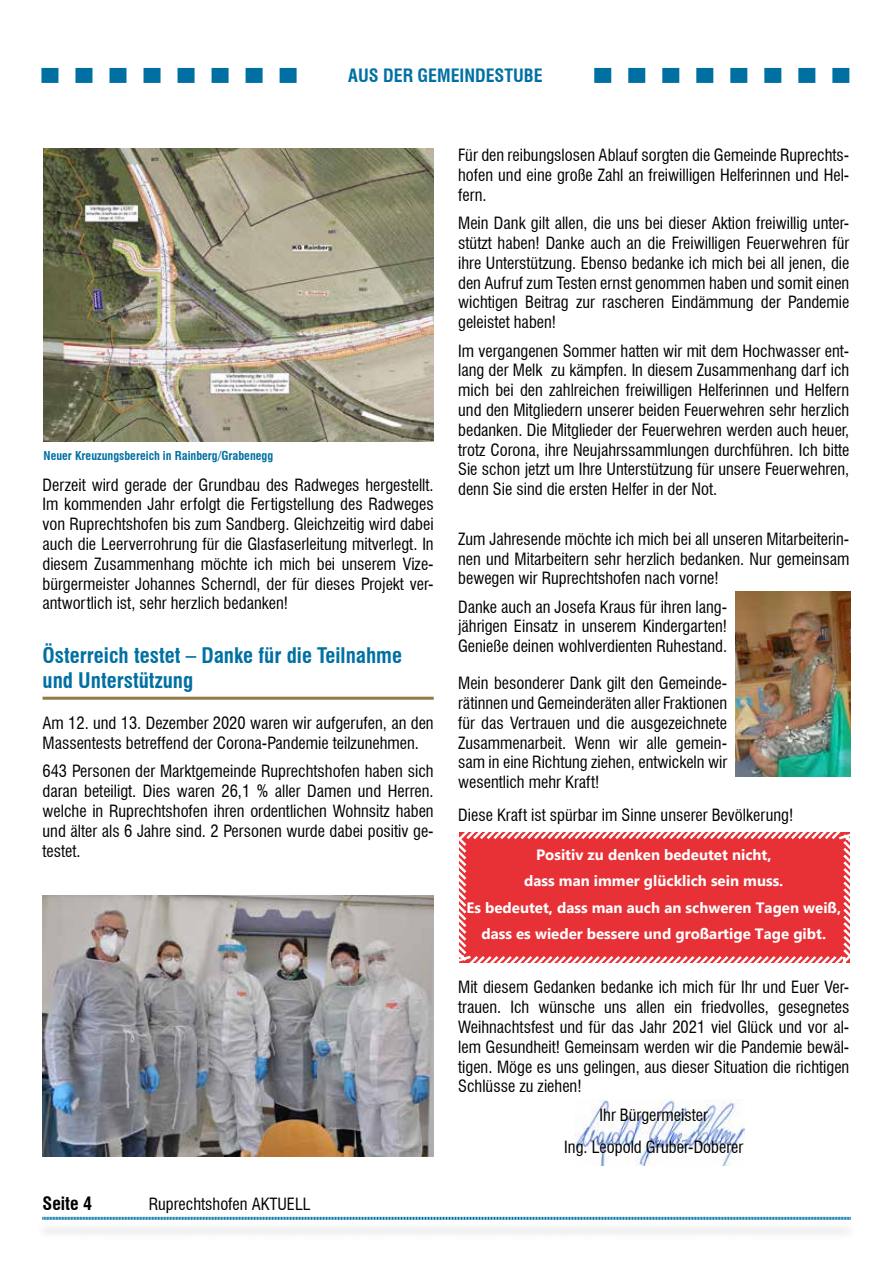
<style>
.page{position:relative;width:893px;height:1263px;background:#fff}
.page>*{position:absolute;margin:0;border:0;box-sizing:border-box;transform-origin:0 0}
.t1{font:700 condensed 21px/25.2px "Swiss 721 BT";color:#0070a3}
.t2{font:700 condensed 18px "Swiss 721 BT";color:#0070a3}
.t3{font:700 condensed 18px "Swiss 721 BT";color:#000}
.t4{font:condensed 16.5px/19.8px "Swiss 721 BT";color:#000;text-align:justify}
.t5{font:700 15px/26.5px "Gadugi";color:#fff;text-align:center}
.t6{font:700 condensed 12px "Swiss 721 BT";color:#0070a3}
</style>
<div class="page">
<div style="left:35px;top:1221px;width:823px;height:19px;background:#f7f7f7"></div>
<svg style="left:42px;top:1216px;width:809px;height:4px;background:#7fb6d0"></svg>
<img style="left:575px;top:1099px;width:169px;height:66px">
<svg style="left:459px;top:832px;width:391px;height:131px;background:#e83e43"></svg>
<img style="left:44px;top:149px;width:390px;height:292px">
<hr style="left:43px;top:697px;width:391px;height:3px;background:#917a43">
<svg style="left:41px;top:68px;width:256px;height:15px"></svg>
<svg style="left:594px;top:68px;width:255px;height:15px"></svg>
<img style="left:43px;top:895px;width:391px;height:262px">
<img style="left:736px;top:591px;width:114px;height:186px">
<p class="t2" style="left:348px;top:65px;width:196px">AUS DER GEMEINDESTUBE</p>
<p class="t6" style="left:44px;top:448px;width:231px">Neuer Kreuzungsbereich in Rainberg/Grabenegg</p>
<p class="t4" style="left:43px;top:475px;width:393px">Derzeit wird gerade der Grundbau des Radweges hergestellt.<br>Im kommenden Jahr erfolgt die Fertigstellung des Radweges von Ruprechtshofen bis zum Sandberg. Gleichzeitig wird dabei auch die Leerverrohrung für die Glasfaserleitung mitverlegt. In diesem Zusammenhang möchte ich mich bei unserem Vize&shy;bürgermeister Johannes Scherndl, der für dieses Projekt ver&shy;antwortlich ist, sehr herzlich bedanken!</p>
<p class="t1" style="left:43px;top:643px;width:361px">Österreich testet – Danke für die Teilnahme und Unterstützung</p>
<p class="t4" style="left:43px;top:713px;width:393px">Am 12. und 13. Dezember 2020 waren wir aufgerufen, an den<br>Massentests betreffend der Corona-Pandemie teilzunehmen.</p>
<p class="t4" style="left:43px;top:761px;width:393px">643 Personen der Marktgemeinde Ruprechtshofen haben sich daran beteiligt. Dies waren 26,1 % aller Damen und Herren. welche in Ruprechtshofen ihren ordentlichen Wohnsitz haben und älter als 6 Jahre sind. 2 Personen wurde dabei positiv ge&shy;testet.</p>
<p class="t3" style="left:43px;top:1193px;width:51px">Seite 4</p>
<p class="t4" style="left:149px;top:1194px;width:163px">Ruprechtshofen AKTUELL</p>
<p class="t4" style="left:458px;top:145px;width:393px">Für den reibungslosen Ablauf sorgten die Gemeinde Ruprechts&shy;hofen und eine große Zahl an freiwilligen Helferinnen und Hel&shy;fern.</p>
<p class="t4" style="left:458px;top:213px;width:393px">Mein Dank gilt allen, die uns bei dieser Aktion freiwillig unter&shy;stützt haben! Danke auch an die Freiwilligen Feuerwehren für ihre Unterstützung. Ebenso bedanke ich mich bei all jenen, die den Aufruf zum Testen ernst genommen haben und somit einen wichtigen Beitrag zur rascheren Eindämmung der Pandemie geleistet haben!</p>
<p class="t4" style="left:458px;top:341px;width:393px">Im vergangenen Sommer hatten wir mit dem Hochwasser ent&shy;lang der Melk zu kämpfen. In diesem Zusammenhang darf ich mich bei den zahlreichen freiwilligen Helferinnen und Helfern und den Mitgliedern unserer beiden Feuerwehren sehr herzlich bedanken. Die Mitglieder der Feuerwehren werden auch heuer, trotz Corona, ihre Neujahrssammlungen durchführen. Ich bitte Sie schon jetzt um Ihre Unterstützung für unsere Feuerwehren, denn Sie sind die ersten Helfer in der Not.</p>
<p class="t4" style="left:458px;top:529px;width:393px">Zum Jahresende möchte ich mich bei all unseren Mitarbeiterin&shy;nen und Mitarbeitern sehr herzlich bedanken. Nur gemeinsam bewegen wir Ruprechtshofen nach vorne!</p>
<p class="t4" style="left:458px;top:597px;width:270px">Danke auch an Josefa Kraus für ihren lang&shy;jährigen Einsatz in unserem Kindergarten!<br>Genieße deinen wohlverdienten Ruhestand.</p>
<p class="t4" style="left:458px;top:673px;width:270px">Mein besonderer Dank gilt den Gemeinde&shy;rätinnen und Gemeinderäten aller Fraktionen für das Vertrauen und die ausgezeichnete Zusammenarbeit. Wenn wir alle gemein&shy;sam in eine Richtung ziehen, entwickeln wir wesentlich mehr Kraft!</p>
<p class="t4" style="left:458px;top:805px;width:337px">Diese Kraft ist spürbar im Sinne unserer Bevölkerung!</p>
<p class="t5" style="left:466px;top:841px;width:376px">Positiv zu denken bedeutet nicht,<br>dass man immer glücklich sein muss.<br>Es bedeutet, dass man auch an schweren Tagen weiß, dass es wieder bessere und großartige Tage gibt.</p>
<p class="t4" style="left:458px;top:977px;width:393px">Mit diesem Gedanken bedanke ich mich für Ihr und Euer Ver&shy;trauen. Ich wünsche uns allen ein friedvolles, gesegnetes Weihnachtsfest und für das Jahr 2021 viel Glück und vor al&shy;lem Gesundheit! Gemeinsam werden wir die Pandemie bewäl&shy;tigen. Möge es uns gelingen, aus dieser Situation die richtigen Schlüsse zu ziehen!</p>
<p class="t4" style="left:564px;top:1098px;width:180px;line-height:32.5px;text-align:center">Ihr Bürgermeister<br>Ing. Leopold Gruber-Doberer</p>
</div>
